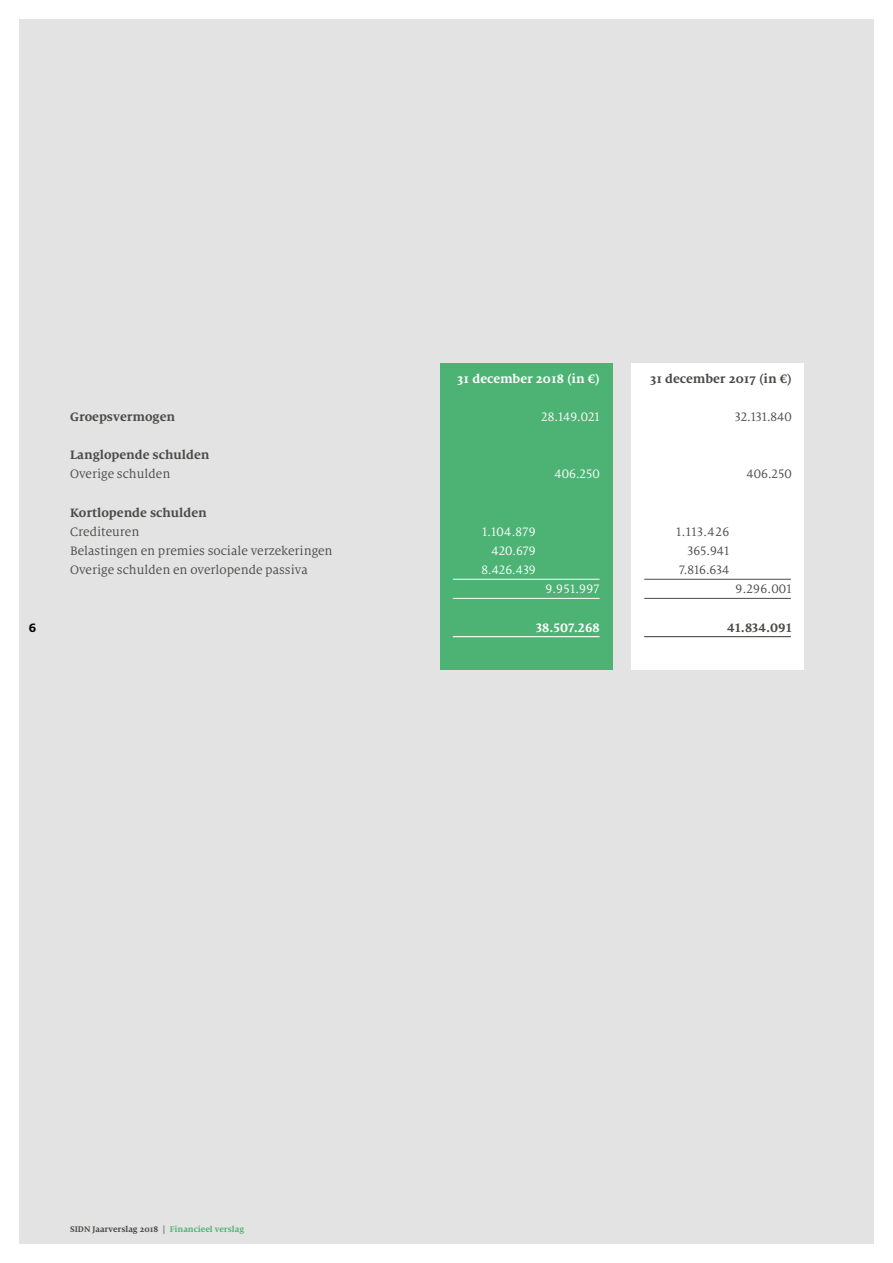
<style>
.page{position:relative;width:893px;height:1263px;background:#fff}
.page>*{position:absolute;margin:0;border:0;box-sizing:border-box;transform-origin:0 0}
.Inleiding{font:13.5px "Milo Serif OT";color:#4a4a49}
.Inleiding-2{font:700 13.5px "Milo Serif OT";color:#4a4a49}
.Inleiding-3{font:13.5px "Milo Serif OT";color:#fff}
.Inleiding-4{font:700 13.5px "Milo Serif OT";color:#fff}
.t1{font:700 13.5px "Milo OT";color:#000}
.t2{font:700 9px "Milo Serif OT";color:#4a4a49}
.s1{color:#4db374}
</style>
<div class="page">
<div style="left:19px;top:19px;width:855px;height:1225px;background:#e3e3e3"></div>
<div style="left:440px;top:364px;width:172px;height:306px;background:#4db374"></div>
<div style="left:631px;top:364px;width:173px;height:306px;background:#fff"></div>
<hr style="left:644px;top:598px;width:147px;height:1px;background:#4a4a49">
<hr style="left:644px;top:579px;width:147px;height:1px;background:#4a4a49">
<hr style="left:453px;top:598px;width:147px;height:1px;background:#fff">
<hr style="left:453px;top:579px;width:147px;height:1px;background:#fff">
<hr style="left:644px;top:636px;width:147px;height:1px;background:#4a4a49">
<hr style="left:453px;top:636px;width:147px;height:1px;background:#fff">
<p class="t1" style="left:29px;top:619px;width:9px">6</p>
<p class="Inleiding-4" style="left:457px;top:371px;width:144px">31 december 2018 (in €)</p>
<p class="Inleiding-2" style="left:650px;top:371px;width:143px">31 december 2017 (in €)</p>
<p class="Inleiding-2" style="left:70px;top:409px;width:106px">Groepsvermogen</p>
<p class="Inleiding-3" style="left:541px;top:410px;width:60px">28.149.021</p>
<p class="Inleiding" style="left:735px;top:410px;width:58px">32.131.840</p>
<p class="Inleiding-2" style="left:70px;top:447px;width:141px">Langlopende schulden</p>
<p class="Inleiding" style="left:70px;top:467px;width:102px">Overige schulden</p>
<p class="Inleiding-3" style="left:555px;top:467px;width:47px">406.250</p>
<p class="Inleiding" style="left:747px;top:467px;width:47px">406.250</p>
<p class="Inleiding-2" style="left:70px;top:505px;width:138px">Kortlopende schulden</p>
<p class="Inleiding" style="left:70px;top:524px;width:71px">Crediteuren</p>
<p class="Inleiding-3" style="left:482px;top:524px;width:55px">1.104.879</p>
<p class="Inleiding" style="left:676px;top:524px;width:55px">1.113.426</p>
<p class="Inleiding" style="left:70px;top:544px;width:264px">Belastingen en premies sociale verzekeringen</p>
<p class="Inleiding-3" style="left:491px;top:544px;width:46px">420.679</p>
<p class="Inleiding" style="left:687px;top:544px;width:43px">365.941</p>
<p class="Inleiding" style="left:70px;top:563px;width:239px">Overige schulden en overlopende passiva</p>
<p class="Inleiding-3" style="left:482px;top:563px;width:56px">8.426.439</p>
<p class="Inleiding" style="left:679px;top:563px;width:52px">7.816.634</p>
<p class="Inleiding-3" style="left:545px;top:582px;width:56px">9.951.997</p>
<p class="Inleiding" style="left:736px;top:582px;width:58px">9.296.001</p>
<p class="Inleiding-4" style="left:536px;top:620px;width:66px">38.507.268</p>
<p class="Inleiding-2" style="left:727px;top:620px;width:66px">41.834.091</p>
<p class="t2" style="left:70px;top:1224px;width:175px">SIDN Jaarverslag 2018 | <span class="s1">Financieel verslag</span></p>
</div>
